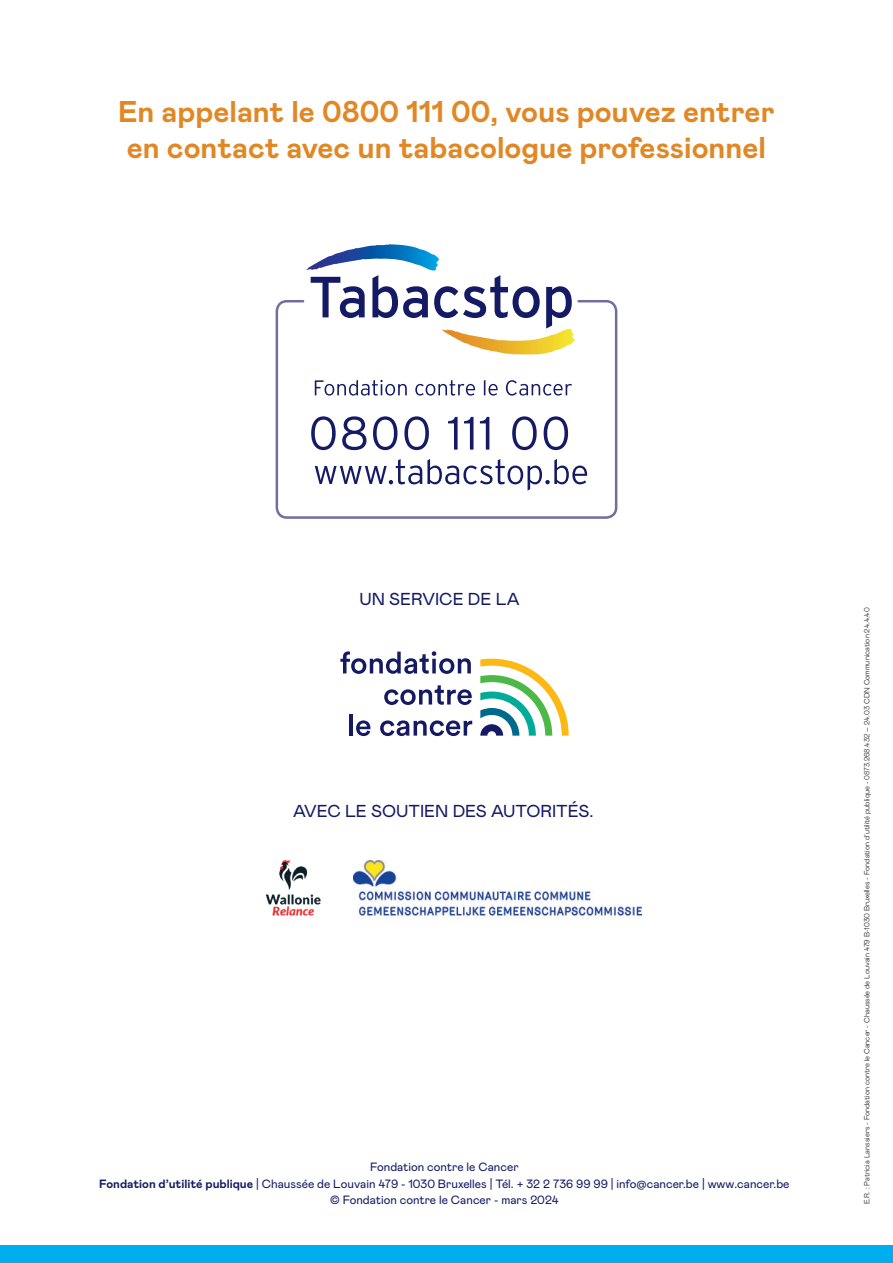
<style>
.page{position:relative;width:893px;height:1263px;background:#fff}
.page>*{position:absolute;margin:0;border:0;box-sizing:border-box;transform-origin:0 0}
._1_Subtitel{font:700 30px/36px "Mabry Pro";color:#e18825}
.Body{font:17.25px "Mabry Pro";color:#141b64}
.t1{font:12px "Mabry Pro";color:#141b64}
.t2{font:300 7.5px "Mabry Pro";color:#231f20}
.s1{font-weight:700}
</style>
<div class="page">
<svg style="left:276px;top:300px;width:341px;height:219px"></svg>
<svg style="left:315px;top:459px;width:272px;height:32px"></svg>
<svg style="left:311px;top:416px;width:257px;height:34px"></svg>
<svg style="left:315px;top:380px;width:257px;height:16px"></svg>
<svg style="left:306px;top:244px;width:266px;height:110px"></svg>
<svg style="left:480px;top:659px;width:89px;height:77px"></svg>
<svg style="left:340px;top:651px;width:131px;height:23px"></svg>
<svg style="left:384px;top:685px;width:88px;height:20px"></svg>
<hr style="left:349px;top:714px;width:4px;height:22px;background:#141b64">
<svg style="left:356px;top:720px;width:14px;height:16px"></svg>
<svg style="left:380px;top:720px;width:92px;height:16px"></svg>
<img style="left:354px;top:860px;width:43px;height:27px">
<img style="left:358px;top:889px;width:283px;height:29px">
<img style="left:266px;top:860px;width:55px;height:56px">
<div style="left:0;top:1245px;width:893px;height:18px;background:#00aeef"></div>
<p class="_1_Subtitel" style="left:118px;top:92px;width:658px">En appelant le 0800 111 00, vous pouvez entrer en contact avec un tabacologue professionnel</p>
<p class="Body" style="left:359px;top:587px;width:162px">UN SERVICE DE LA</p>
<p class="Body" style="left:293px;top:799px;width:302px">AVEC LE SOUTIEN DES AUTORITÉS.</p>
<p class="t1" style="left:370px;top:1158px;width:150px">Fondation contre le Cancer</p>
<p class="t1" style="left:99px;top:1175px;width:692px"><span class="s1">Fondation d’utilité publique</span> | Chaussée de Louvain 479 - 1030 Bruxelles | Tél. + 32 2 736 99 99 | info@cancer.be | www.cancer.be</p>
<p class="t1" style="left:330px;top:1191px;width:230px">© Fondation contre le Cancer - mars 2024</p>
<p class="t2" style="left:862px;top:1204px;width:598px;rotate:-90deg">E.R. : Patricia Lanssiers - Fondation contre le Cancer - Chaussée de Louvain 479 B-1030 Bruxelles - Fondation d’utilité publique - 0873.268.432 – 24.03 CDN Communication 24.4.40</p>
</div>
